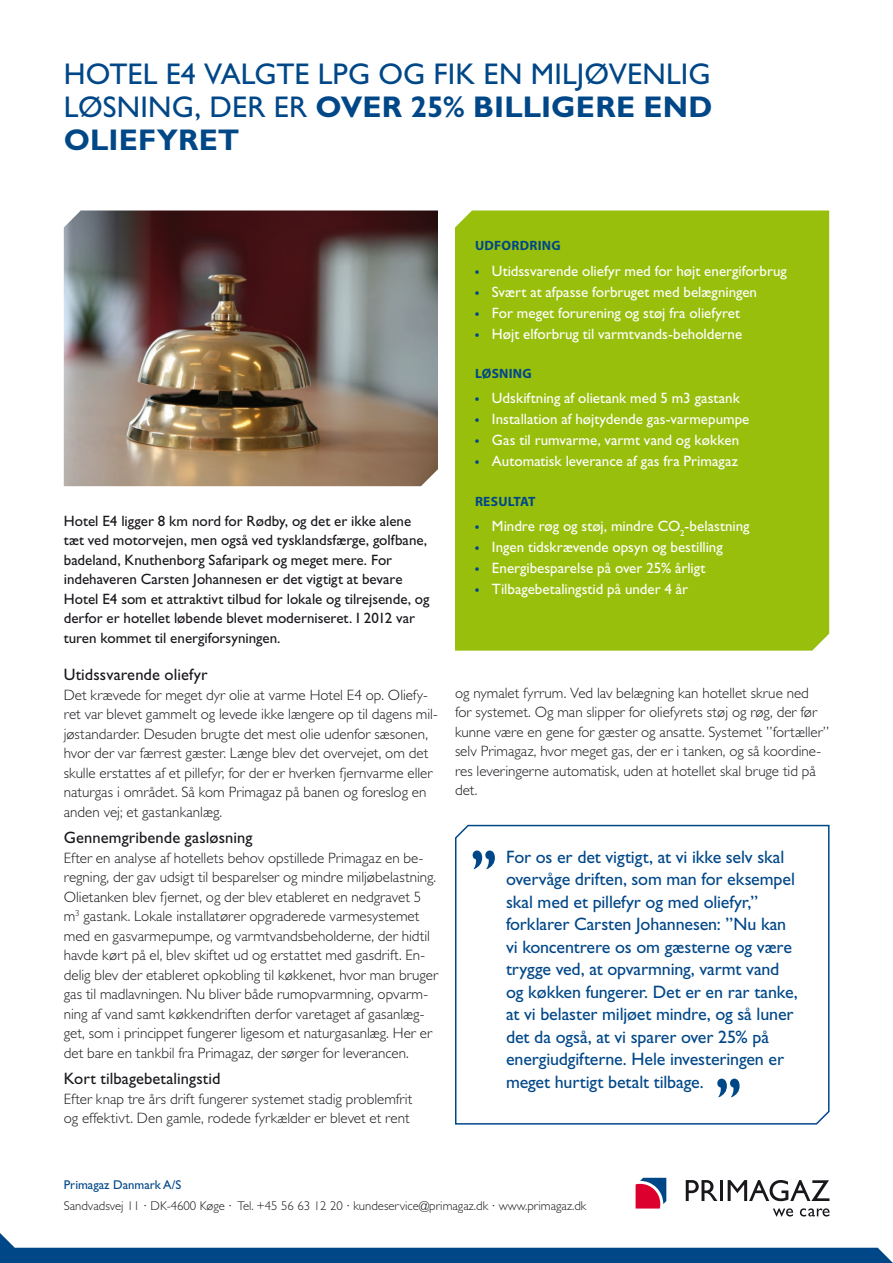
<style>
.page{position:relative;width:893px;height:1263px;background:#fff}
.page>*{position:absolute;margin:0;border:0;box-sizing:border-box;transform-origin:0 0}
.t1{font:30px/33px "Gill Sans Std";letter-spacing:.005em;color:#004788;text-align:justify}
.t2{font:18px/22.5px "Gill Sans Std";letter-spacing:-.01em;color:#004788}
.t3{font:16.5px "Gill Sans Std";letter-spacing:.005em;color:#1a171c}
.t4{font:300 15px/19.5px "Gill Sans Std";color:#1a171c}
.t5{font:15px "Gill Sans Std";color:#fff}
.t6{font:15px/19.5px "Gill Sans Std";color:#1a171c}
.t7{font:700 13.5px "Myriad Pro";letter-spacing:.02em;color:#004788}
.t8{font:300 12.75px "Gill Sans Std";color:#1a171c}
.t9{font:12.75px "Gill Sans Std";color:#004788}
.s1{font-weight:700}
.s2{font-family:"Myriad Pro";font-weight:600;color:#004788}
</style>
<div class="page">
<img style="left:64px;top:210px;width:374px;height:276px">
<svg style="left:0;top:1233px;width:893px;height:30px"></svg>
<div style="left:455px;top:210px;width:374px;height:441px;background:#98bf0c"></div>
<hr style="left:720px;top:1180px;width:3px;height:21px;background:#1a171c">
<svg style="left:728px;top:1180px;width:101px;height:21px"></svg>
<svg style="left:686px;top:1180px;width:31px;height:21px"></svg>
<svg style="left:773px;top:1208px;width:20px;height:8px"></svg>
<svg style="left:800px;top:1208px;width:29px;height:8px"></svg>
<svg style="left:636px;top:1178px;width:30px;height:30px"></svg>
<svg style="left:455px;top:824px;width:375px;height:301px"></svg>
<svg style="left:473px;top:850px;width:22px;height:19px"></svg>
<svg style="left:717px;top:1079px;width:23px;height:18px"></svg>
<h1 class="t1" style="left:64px;top:58px;width:650px">HOTEL E4 VALGTE LPG OG FIK EN MILJØVENLIG LØSNING, DER ER <span class="s1">OVER 25% BILLIGERE END OLIEFYRET</span></h1>
<p class="t6" style="left:64px;top:511px;width:367px">Hotel E4 ligger 8 km nord for Rødby, og det er ikke alene tæt ved motorvejen, men også ved tysklandsfærge, golfbane, badeland, Knuthenborg Safaripark og meget mere. For indehaveren Carsten Johannesen er det vigtigt at bevare Hotel E4 som et attraktivt tilbud for lokale og tilrejsende, og derfor er hotellet løbende blevet moderniseret. I 2012 var turen kommet til energiforsyningen.</p>
<p class="t3" style="left:64px;top:665px;width:145px">Utidssvarende oliefyr</p>
<p class="t4" style="left:64px;top:685px;width:376px">Det krævede for meget dyr olie at varme Hotel E4 op. Oliefy&shy;ret var blevet gammelt og levede ikke længere op til dagens mil&shy;jøstandarder. Desuden brugte det mest olie udenfor sæsonen, hvor der var færrest gæster. Længe blev det overvejet, om det skulle erstattes af et pillefyr, for der er hverken fjernvarme eller naturgas i området. Så kom Primagaz på banen og foreslog en anden vej; et gastankanlæg.</p>
<p class="t3" style="left:64px;top:828px;width:190px">Gennemgribende gasløsning</p>
<p class="t4" style="left:64px;top:848px;width:376px">Efter en analyse af hotellets behov opstillede Primagaz en be&shy;regning, der gav udsigt til besparelser og mindre miljøbelastning.<br>Olietanken blev fjernet, og der blev etableret en nedgravet 5 m<sup>3</sup> gastank. Lokale installatører opgraderede varmesystemet med en gasvarmepumpe, og varmtvandsbeholderne, der hidtil havde kørt på el, blev skiftet ud og erstattet med gasdrift. En&shy;delig blev der etableret opkobling til køkkenet, hvor man bruger gas til madlavningen. Nu bliver både rumopvarmning, opvarm&shy;ning af vand samt køkkendriften derfor varetaget af gasanlæg&shy;get, som i princippet fungerer ligesom et naturgasanlæg. Her er det bare en tankbil fra Primagaz, der sørger for leverancen.</p>
<p class="t3" style="left:64px;top:1069px;width:158px">Kort tilbagebetalingstid</p>
<p class="t4" style="left:64px;top:1089px;width:350px">Efter knap tre års drift fungerer systemet stadig problemfrit og effektivt. Den gamle, rodede fyrkælder er blevet et rent</p>
<p class="t7" style="left:475px;top:237px;width:87px">UDFORDRING</p>
<p class="t5" style="left:475px;top:262px;width:313px"><span class="s2">•</span> Utidssvarende oliefyr med for højt energiforbrug</p>
<p class="t5" style="left:475px;top:283px;width:284px"><span class="s2">•</span> Svært at afpasse forbruget med belægningen</p>
<p class="t5" style="left:475px;top:304px;width:267px"><span class="s2">•</span> For meget forurening og støj fra oliefyret</p>
<p class="t5" style="left:475px;top:325px;width:269px"><span class="s2">•</span> Højt elforbrug til varmtvands-beholderne</p>
<p class="t7" style="left:475px;top:364px;width:58px">LØSNING</p>
<p class="t5" style="left:475px;top:389px;width:266px"><span class="s2">•</span> Udskiftning af olietank med 5 m3 gastank</p>
<p class="t5" style="left:475px;top:410px;width:276px"><span class="s2">•</span> Installation af højtydende gas-varmepumpe</p>
<p class="t5" style="left:475px;top:431px;width:266px"><span class="s2">•</span> Gas til rumvarme, varmt vand og køkken</p>
<p class="t5" style="left:475px;top:452px;width:265px"><span class="s2">•</span> Automatisk leverance af gas fra Primagaz</p>
<p class="t7" style="left:475px;top:493px;width:62px">RESULTAT</p>
<p class="t5" style="left:475px;top:518px;width:276px"><span class="s2">•</span> Mindre røg og støj, mindre CO<sub>2</sub>-belastning</p>
<p class="t5" style="left:475px;top:539px;width:249px"><span class="s2">•</span> Ingen tidskrævende opsyn og bestilling</p>
<p class="t5" style="left:475px;top:560px;width:232px"><span class="s2">•</span> Energibesparelse på over 25% årligt</p>
<p class="t5" style="left:475px;top:581px;width:215px"><span class="s2">•</span> Tilbagebetalingstid på under 4 år</p>
<p class="t4" style="left:455px;top:683px;width:376px">og nymalet fyrrum. Ved lav belægning kan hotellet skrue ned for systemet. Og man slipper for oliefyrets støj og røg, der før kunne være en gene for gæster og ansatte. Systemet ”fortæller” selv Primagaz, hvor meget gas, der er i tanken, og så koordine&shy;res leveringerne automatisk, uden at hotellet skal bruge tid på det.</p>
<p class="t2" style="left:506px;top:845px;width:293px">For os er det vigtigt, at vi ikke selv skal overvåge driften, som man for eksempel skal med et pillefyr og med oliefyr,” forklarer Carsten Johannesen: ”Nu kan vi koncentrere os om gæsterne og være trygge ved, at opvarmning, varmt vand og køkken fungerer. Det er en rar tanke, at vi belaster miljøet mindre, og så luner det da også, at vi sparer over 25% på energiudgifterne. Hele investeringen er meget hurtigt betalt tilbage.</p>
<p class="t9" style="left:64px;top:1178px;width:119px">Primagaz Danmark A/S</p>
<p class="t8" style="left:64px;top:1199px;width:524px">Sandvadsvej 11 · DK-4600 Køge · Tel. +45 56 63 12 20 · kundeservice@primagaz.dk · www.primagaz.dk</p>
</div>
